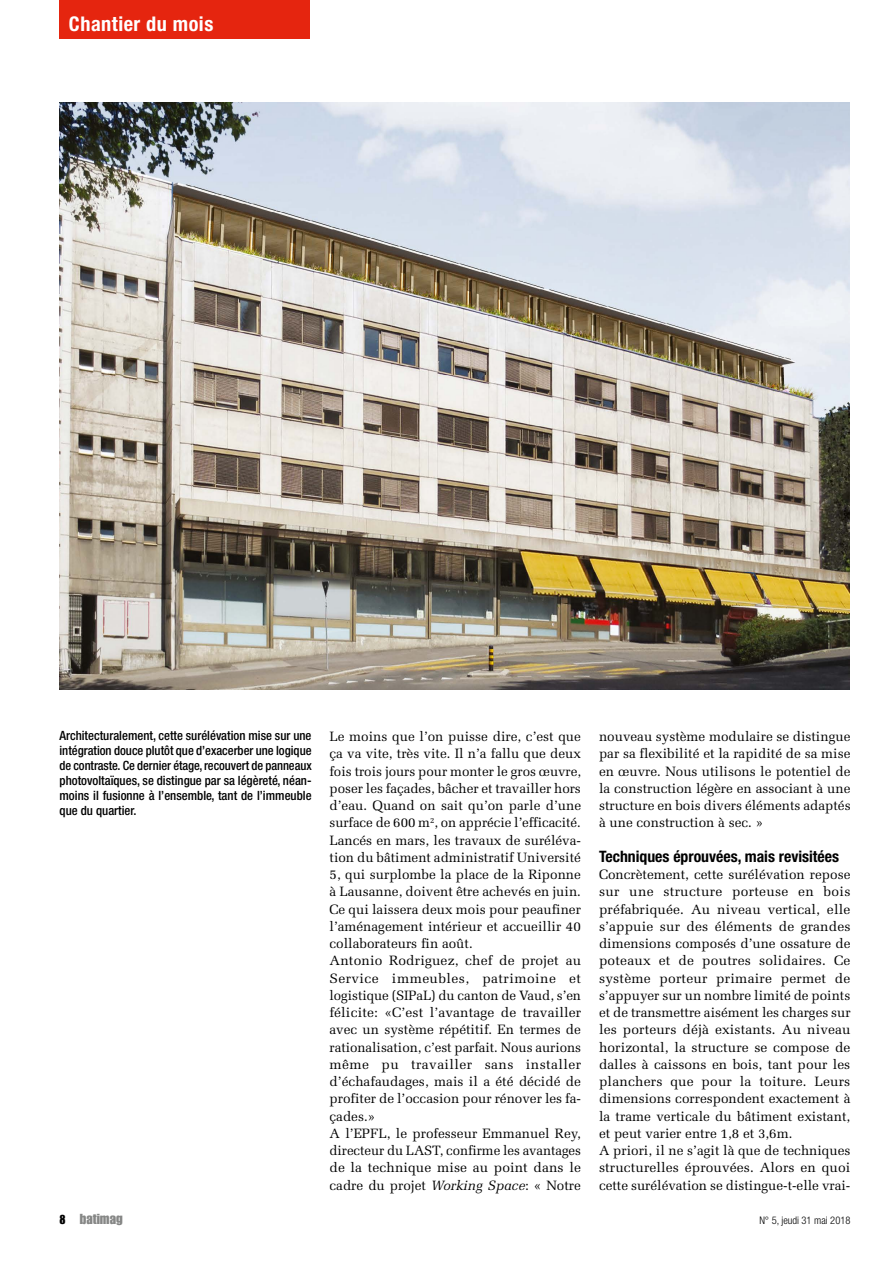
<style>
.page{position:relative;width:893px;height:1263px;background:#fff}
.page>*{position:absolute;margin:0;border:0;box-sizing:border-box;transform-origin:0 0}
.t1{font:700 condensed 20.25px "Helvetica Neue LT Pro";letter-spacing:.025em;color:#fff}
.t2{font:700 condensed 15.75px "Helvetica Neue LT Pro";color:#000}
.t3{font:14.25px "Impact LT Std";color:#868786}
.t4{font:13.5px/17.2px "Melior LT Std";color:#000}
.t5{font:500 condensed 12.75px/15px "Helvetica Neue LT Pro";color:#000;text-align:justify}
.t6{font:300 condensed 10.5px "Helvetica Neue LT Pro";color:#000}
.s1{font-style:italic}
.s2{font-size:12.75px;color:#000}
</style>
<div class="page">
<img style="left:60px;top:103px;width:789px;height:586px">
<div style="left:60px;top:0;width:250px;height:38px;background:#e5250f"></div>
<h1 class="t1" style="left:69px;top:12px;width:146px">Chantier du mois</h1>
<p class="t5" style="left:60px;top:728px;width:254px">Architecturalement, cette surélévation mise sur une intégration douce plutôt que d’exacerber une logique de contraste. Ce dernier étage, recouvert de panneaux photovoltaïques, se distingue par sa légèreté, néan&shy;moins il fusionne à l’ensemble, tant de l’immeuble que du quartier.</p>
<p class="t4" style="left:330px;top:728px;width:253px">Le moins que l’on puisse dire, c’est que ça va vite, très vite. Il n’a fallu que deux fois trois jours pour monter le gros œuvre, poser les façades, bâcher et travailler hors d’eau. Quand on sait qu’on parle d’une surface de 600 m<sup>2</sup>, on apprécie l’efficacité.<br>Lancés en mars, les travaux de suréléva&shy;tion du bâtiment administratif Université 5, qui surplombe la place de la Riponne à Lausanne, doivent être achevés en juin.<br>Ce qui laissera deux mois pour peaufiner l’aménagement intérieur et accueillir 40 collaborateurs fin août.<br>Antonio Rodriguez, chef de projet au Service immeubles, patrimoine et logistique (SIPaL) du canton de Vaud, s’en félicite: «C’est l’avantage de travailler avec un système répétitif. En termes de rationalisation, c’est parfait. Nous aurions même pu travailler sans installer d’échafaudages, mais il a été décidé de profiter de l’occasion pour rénover les fa&shy;çades.»<br>A l’EPFL, le professeur Emmanuel Rey, directeur du LAST, confirme les avantages de la technique mise au point dans le cadre du projet <span class="s1">Working Space</span>: « Notre</p>
<p class="t4" style="left:599px;top:728px;width:253px;text-align:justify">nouveau système modulaire se distingue par sa flexibilité et la rapidité de sa mise en œuvre. Nous utilisons le potentiel de la construction légère en associant à une structure en bois divers éléments adaptés à une construction à sec. »</p>
<p class="t2" style="left:599px;top:847px;width:242px">Techniques éprouvées, mais revisitées</p>
<p class="t4" style="left:599px;top:866px;width:253px">Concrètement, cette surélévation repose sur une structure porteuse en bois préfabriquée. Au niveau vertical, elle s’appuie sur des éléments de grandes dimensions composés d’une ossature de poteaux et de poutres solidaires. Ce système porteur primaire permet de s’appuyer sur un nombre limité de points et de transmettre aisément les charges sur les porteurs déjà existants. Au niveau horizontal, la structure se compose de dalles à caissons en bois, tant pour les planchers que pour la toiture. Leurs dimensions correspondent exactement à la trame verticale du bâtiment existant, et peut varier entre 1,8 et 3,6m.<br>A priori, il ne s’agit là que de techniques structurelles éprouvées. Alors en quoi cette surélévation se distingue-t-elle vrai-</p>
<p class="t3" style="left:60px;top:1211px;width:65px"><span class="s2">8</span> batimag</p>
<p class="t6" style="left:759px;top:1214px;width:93px">N° 5, jeudi 31 mai 2018</p>
</div>
